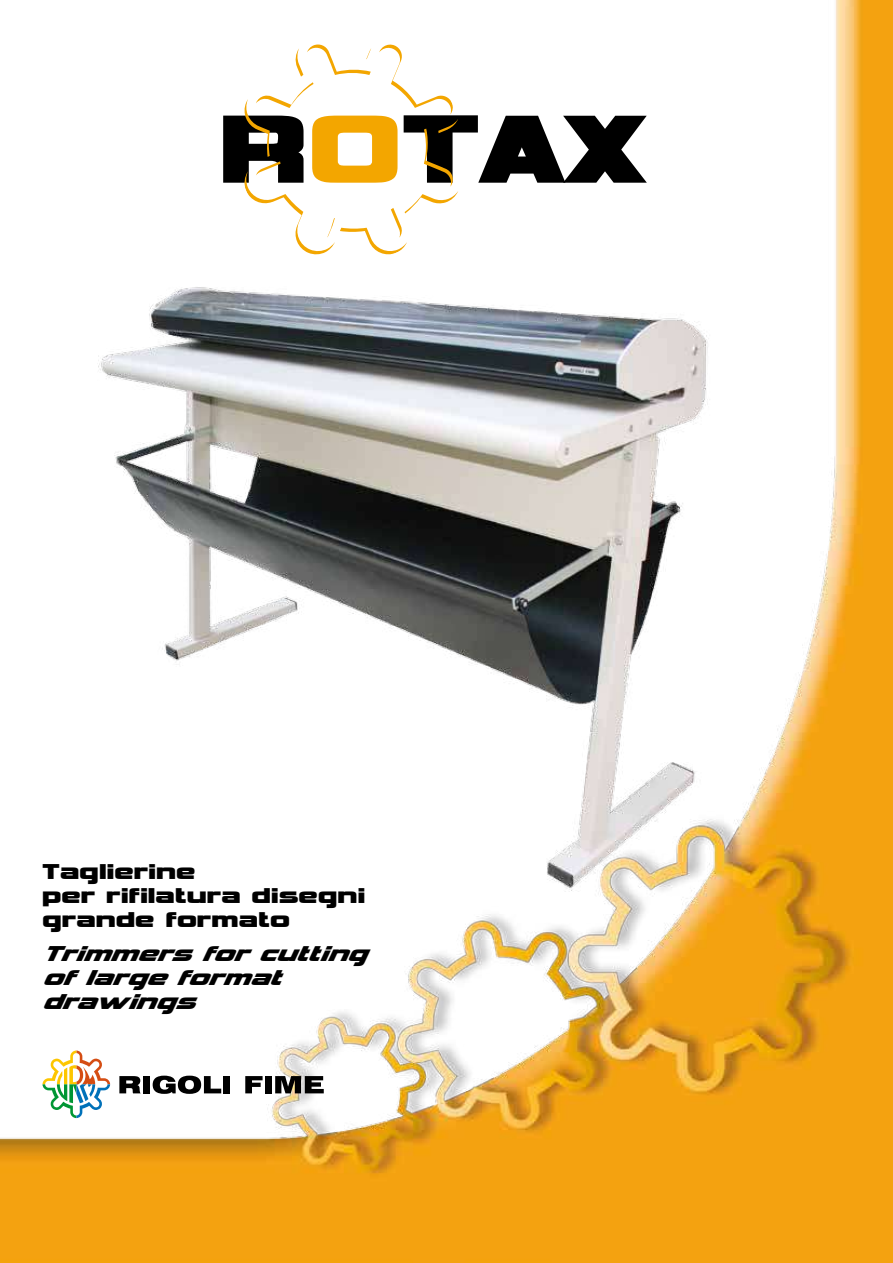
<style>
.page{position:relative;width:893px;height:1263px;background:#fff}
.page>*{position:absolute;margin:0;border:0;box-sizing:border-box;transform-origin:0 0}
.t1{font:135.45px "Vipnagorgialla";color:#000}
.t2{font:30px/24px "Vipnagorgialla";letter-spacing:.02em;color:#000}
.t3{font:italic 30px/24px "Vipnagorgialla";color:#000}
.s1{color:#f3a600}
</style>
<div class="page">
<img style="left:0;top:0;width:893px;height:1263px">
<svg style="left:242px;top:43px;width:216px;height:214px"></svg>
<svg style="left:43px;top:1050px;width:67px;height:68px"></svg>
<svg style="left:119px;top:1076px;width:22px;height:17px"></svg>
<div style="left:143px;top:1076px;width:7px;height:17px;background:#000"></div>
<svg style="left:153px;top:1076px;width:68px;height:18px"></svg>
<div style="left:223px;top:1076px;width:7px;height:17px;background:#000"></div>
<svg style="left:245px;top:1076px;width:18px;height:17px"></svg>
<div style="left:265px;top:1076px;width:6px;height:17px;background:#000"></div>
<svg style="left:275px;top:1076px;width:49px;height:17px"></svg>
<img style="left:97px;top:269px;width:636px;height:636px">
<h1 class="t1" style="left:219px;top:90px;width:426px">R<span class="s1">O</span>TAX</h1>
<p class="t2" style="left:43px;top:860px;width:324px">Taglierine<br>per rifilatura disegni grande formato</p>
<p class="t3" style="left:43px;top:943px;width:339px">Trimmersforcutting oflargeformat drawings</p>
</div>
